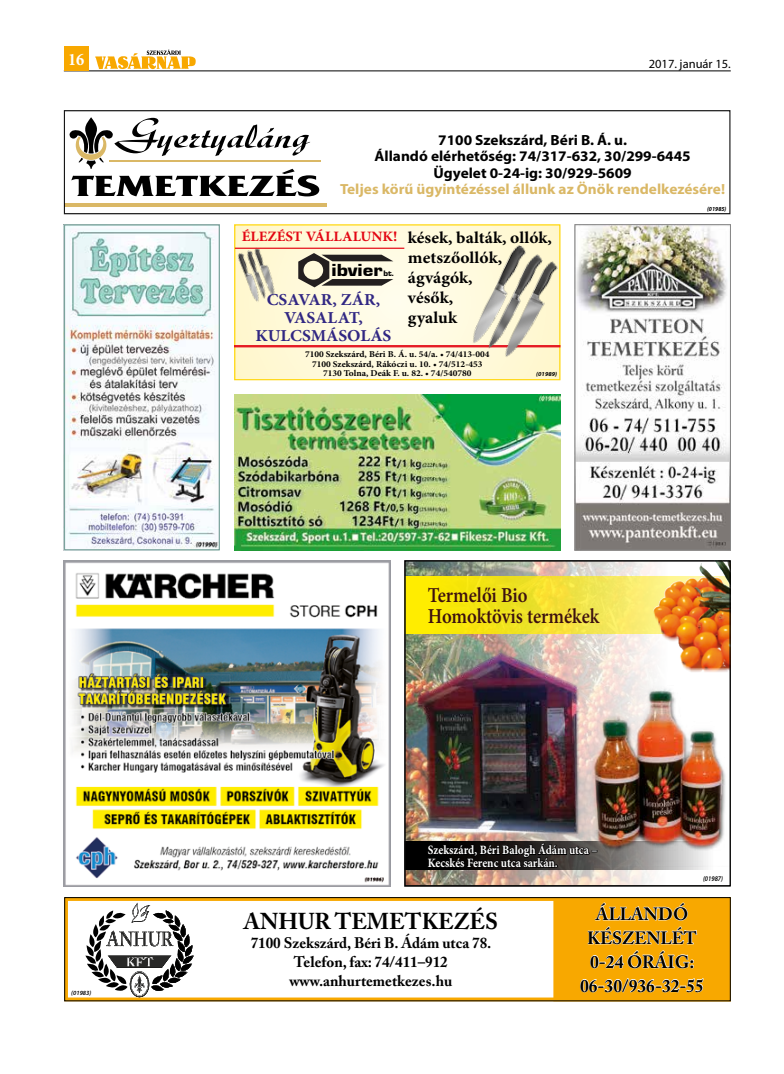
<style>
.page{position:relative;width:784px;height:1074px;background:#fff}
.page>*{position:absolute;margin:0;border:0;box-sizing:border-box;transform-origin:0 0}
.t1{font:700 22.75px "Adobe Caslon Pro";color:#000}
.t2{font:600 21.25px/21.2px "Minion Pro";letter-spacing:-.005em;color:#3c1010;scale:.88 1}
.t3{font:900 18px "Eurostile";color:#000;scale:1.14 1}
.t4{font:700 17.75px/23.9px "Adobe Caslon Pro";color:#000;text-align:center}
.t5{font:700 condensed 17.5px "Minion Pro";color:#fff}
.t6{font:700 16.75px/20.1px "Minion Pro";color:#000;scale:1.05 1}
.t7{font:700 16.75px/17.9px "Minion Pro";color:#312783;text-align:center;scale:1.05 1}
.t8{font:700 15.25px/18.9px "Adobe Caslon Pro";color:#000;text-align:center}
.t9{font:700 14.75px/16.5px "Myriad Pro";color:#000;text-align:center;scale:1.04 1}
.t10{font:700 14.75px "Myriad Pro";color:#dab866;scale:1.04 1}
.t11{font:700 12.75px/12.8px "Minion Pro";color:#fff;scale:.88 1}
.t12{font:12.5px "Myriad Pro";color:#000}
.t13{font:700 9px/9.6px "Minion Pro";color:#000;text-align:center;scale:1.05 1}
.t14{font:italic 600 7.12px "Myriad Pro";color:#000;scale:.88 1}
.t15{font:italic 600 6.38px "Myriad Pro";color:#000}
.t16{font:italic 700 6.12px "Myriad Pro";color:#000;scale:.95 1}
.t17{font:italic 700 6px "Myriad Pro";color:#000;scale:1.05 1}
.s1{font-size:14.38px;color:#e30613}
.s2{font-size:8.12px}
</style>
<div class="page">
<hr style="left:64px;top:71px;width:666px;height:1px;background:#000">
<div style="left:64px;top:46px;width:25px;height:25px;background:#f8a800"></div>
<svg style="left:95px;top:50px;width:100px;height:19px"></svg>
<hr style="left:109px;top:160px;width:212px;height:2px;background:#dab866">
<svg style="left:69px;top:117px;width:250px;height:79px"></svg>
<hr style="left:64px;top:203px;width:262px;height:4px;background:#dab866">
<div style="left:64px;top:110px;width:666px;height:104px;border:1px solid #000"></div>
<div style="left:64px;top:897px;width:666px;height:104px;border:4px solid #f8a800"></div>
<svg style="left:85px;top:903px;width:108px;height:94px"></svg>
<div style="left:554px;top:898px;width:175px;height:102px;background:#f8a800"></div>
<svg style="left:580px;top:902px;width:123px;height:90px"></svg>
<svg style="left:240px;top:899px;width:259px;height:3px"></svg>
<div style="left:64px;top:897px;width:666px;height:104px;border:1px solid #000"></div>
<img style="left:576px;top:226px;width:152px;height:322px">
<div style="left:574px;top:224px;width:156px;height:326px;border:1px solid #878787"></div>
<img style="left:64px;top:560px;width:326px;height:326px">
<svg style="left:236px;top:226px;width:322px;height:152px;background:#fef8dc"></svg>
<div style="left:234px;top:224px;width:326px;height:156px;border:1px solid #ffd70f"></div>
<svg style="left:298px;top:253px;width:95px;height:34px;background:#a5a192"></svg>
<img style="left:236px;top:246px;width:44px;height:57px">
<hr style="left:235px;top:248px;width:169px;height:1px;background:#e30613">
<hr style="left:234px;top:345px;width:326px;height:2px;background:#e30613">
<img style="left:466px;top:243px;width:94px;height:121px">
<img style="left:234px;top:394px;width:326px;height:156px">
<img style="left:66px;top:226px;width:152px;height:322px">
<div style="left:64px;top:224px;width:156px;height:326px;border:1px solid #7ba39c"></div>
<img style="left:406px;top:562px;width:247px;height:322px">
<svg style="left:406px;top:841px;width:187px;height:29px"></svg>
<svg style="left:406px;top:576px;width:231px;height:57px;background:#f5e52a"></svg>
<div style="left:408px;top:644px;width:180px;height:202px;background:#fff;opacity:.75"></div>
<img style="left:415px;top:649px;width:166px;height:189px">
<svg style="left:426px;top:839px;width:167px;height:29px;background:#201c1a"></svg>
<div style="left:637px;top:560px;width:93px;height:129px;background:#fff;opacity:.75"></div>
<svg style="left:593px;top:867px;width:115px;height:6px"></svg>
<img style="left:588px;top:685px;width:140px;height:182px">
<div style="left:404px;top:560px;width:326px;height:326px;border:1px solid #000"></div>
<h3 class="t5" style="left:68px;top:47px;width:18px">16</h3>
<h3 class="t12" style="left:648px;top:56px;width:83px">2017. január 15.</h3>
<h3 class="t9" style="left:374px;top:131px;width:305px">7100 Szekszárd, Béri B. Á. u.<br>Állandó elérhetőség: 74/317-632, 30/299-6445<br>Ügyelet 0-24-ig: 30/929-5609</h3>
<h3 class="t10" style="left:340px;top:180px;width:371px">Teljes körű ügyintézéssel állunk az Önök rendelkezésére!</h3>
<p class="t16" style="left:706px;top:205px;width:22px">(01985)</p>
<h3 class="t6" style="left:407px;top:227px;width:139px;text-indent:-166px"><span class="s1">ÉLEZÉST VÁLLALUNK!</span> kések, balták, ollók, metszőollók, ágvágók,<br>vésők,<br>gyaluk</h3>
<h3 class="t3" style="left:331px;top:260px;width:56px">ibvier <span class="s2">bt.</span></h3>
<h3 class="t7" style="left:255px;top:290px;width:131px">CSAVAR, ZÁR,<br>VASALAT,<br>KULCSMÁSOLÁS</h3>
<p class="t13" style="left:305px;top:349px;width:177px">7100 Szekszárd, Béri B. Á. u. 54/a. • 74/413-004<br>7100 Szekszárd, Rákóczi u. 10. • 74/512-453<br>7130 Tolna, Deák F. u. 82. • 74/540780</p>
<p class="t17" style="left:536px;top:370px;width:21px">(01989)</p>
<h2 class="t2" style="left:427px;top:584px;width:196px">Termelői Bio<br>Homoktövis termékek</h2>
<p class="t15" style="left:71px;top:989px;width:21px">(01983)</p>
<h3 class="t11" style="left:427px;top:843px;width:194px">Szekszárd, Béri Balogh Ádám utca –<br>Kecskés Ferenc utca sarkán.</h3>
<p class="t14" style="left:702px;top:874px;width:24px">(01987)</p>
<h1 class="t1" style="left:244px;top:908px;width:255px">ANHUR TEMETKEZÉS</h1>
<h3 class="t8" style="left:250px;top:933px;width:242px">7100 Szekszárd, Béri B. Ádám utca 78.<br>Telefon, fax: 74/411–912 www.anhurtemetkezes.hu</h3>
<h3 class="t4" style="left:579px;top:902px;width:125px">ÁLLANDÓ<br>KÉSZENLÉT<br>0-24 ÓRÁIG:<br>06-30/936-32-55</h3>
</div>
